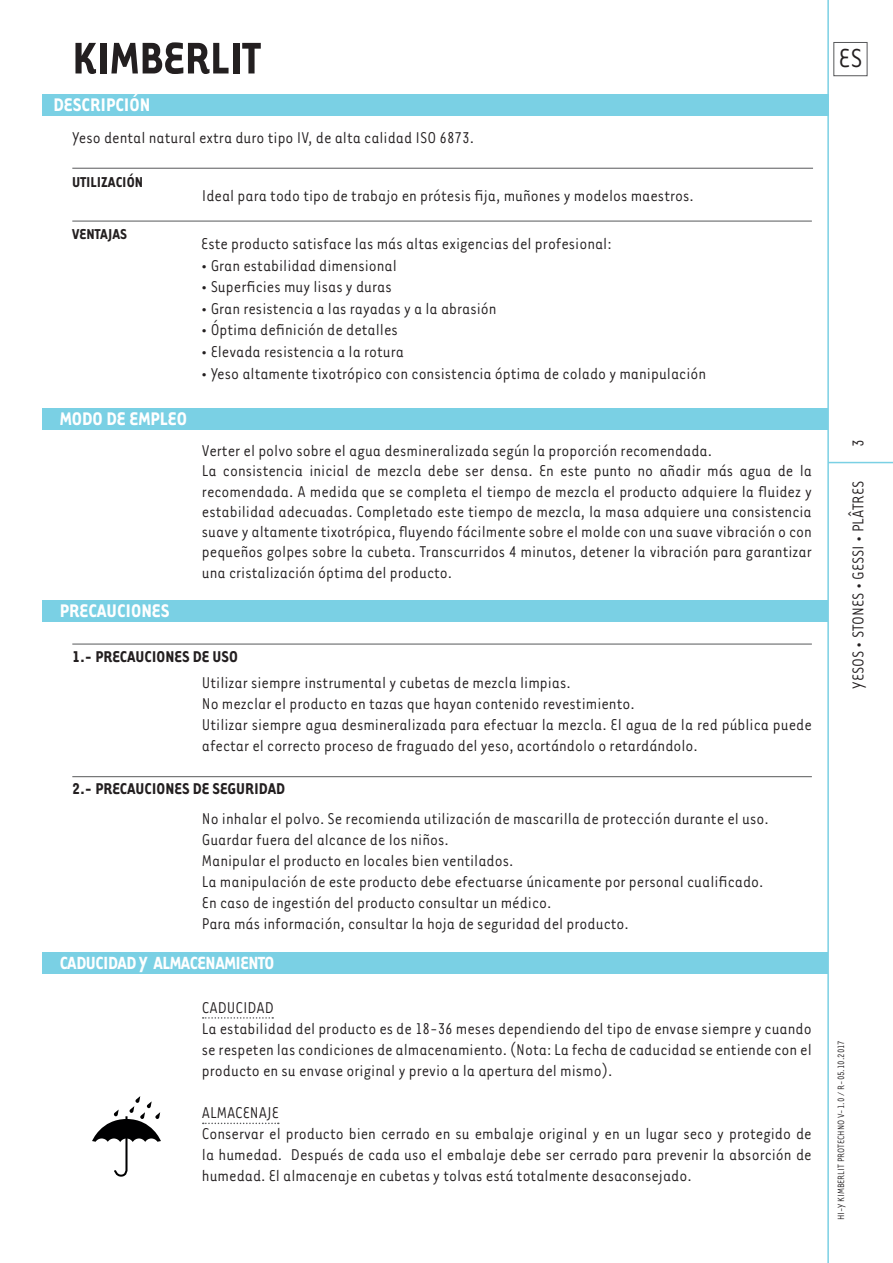
<style>
.page{position:relative;width:893px;height:1263px;background:#fff}
.page>*{position:absolute;margin:0;border:0;box-sizing:border-box;transform-origin:0 0}
.t1{font:700 51px "Tarzana Narrow";color:#231f20}
.t2{font:30px "Tarzana Narrow";color:#231f20}
.t3{font:700 21px "Tarzana Narrow";color:#fff}
.t4{font:700 20.25px "Tarzana Narrow";letter-spacing:-.02em;color:#fff}
.t5{font:18px/20.2px "Tarzana Narrow";color:#231f20;text-align:justify}
.t6{font:700 18px "Tarzana Narrow";color:#231f20}
.t7{font:700 16.5px "Tarzana Narrow";color:#231f20}
.t8{font:10.5px "Tarzana Narrow";color:#231f20}
</style>
<div class="page">
<hr style="left:827px;top:0;width:2px;height:1263px;background:#7ad0e4">
<hr style="left:828px;top:462px;width:65px;height:1px;background:#7ad0e4">
<div style="left:43px;top:94px;width:786px;height:21px;background:#7ad0e4"></div>
<div style="left:43px;top:408px;width:785px;height:21px;background:#7ad0e4"></div>
<div style="left:833px;top:42px;width:34px;height:34px;border:1px solid #57585a"></div>
<hr style="left:72px;top:221px;width:740px;height:1px;background:#57585a">
<hr style="left:72px;top:168px;width:741px;height:1px;background:#57585a">
<div style="left:43px;top:600px;width:784px;height:21px;background:#7ad0e4"></div>
<hr style="left:72px;top:644px;width:740px;height:1px;background:#57585a">
<hr style="left:72px;top:776px;width:740px;height:1px;background:#57585a">
<div style="left:43px;top:952px;width:785px;height:22px;background:#7ad0e4"></div>
<svg style="left:203px;top:1122px;width:76px;height:2px"></svg>
<svg style="left:203px;top:1017px;width:70px;height:2px"></svg>
<svg style="left:92px;top:1096px;width:69px;height:81px"></svg>
<p class="t1" style="left:72px;top:26px;width:189px">KIMBERLIT</p>
<p class="t2" style="left:838px;top:40px;width:26px">ES</p>
<p class="t3" style="left:54px;top:91px;width:98px">DESCRIPCIÓN</p>
<p class="t5" style="left:72px;top:127px;width:403px">Yeso dental natural extra duro tipo IV, de alta calidad ISO 6873.</p>
<p class="t7" style="left:72px;top:171px;width:72px">UTILIZACIÓN</p>
<p class="t7" style="left:72px;top:224px;width:56px">VENTAJAS</p>
<p class="t3" style="left:60px;top:405px;width:129px">MODO DE EMPLEO</p>
<p class="t3" style="left:60px;top:597px;width:111px">PRECAUCIONES</p>
<p class="t5" style="left:202px;top:185px;width:493px">Ideal para todo tipo de trabajo en prótesis fija, muñones y modelos maestros.</p>
<p class="t5" style="left:201px;top:233px;width:412px">Este producto satisface las más altas exigencias del profesional:</p>
<p class="t5" style="left:201px;top:254px;width:197px">• Gran estabilidad dimensional</p>
<p class="t5" style="left:201px;top:276px;width:192px">• Superficies muy lisas y duras</p>
<p class="t5" style="left:201px;top:297px;width:297px">• Gran resistencia a las rayadas y a la abrasión</p>
<p class="t5" style="left:201px;top:319px;width:198px">• Óptima definición de detalles</p>
<p class="t5" style="left:201px;top:341px;width:204px">• Elevada resistencia a la rotura</p>
<p class="t5" style="left:201px;top:362px;width:506px">• Yeso altamente tixotrópico con consistencia óptima de colado y manipulación</p>
<p class="t5" style="left:202px;top:440px;width:512px">Verter el polvo sobre el agua desmineralizada según la proporción recomendada.</p>
<p class="t5" style="left:202px;top:460px;width:612px">La consistencia inicial de mezcla debe ser densa. En este punto no añadir más agua de la recomendada. A medida que se completa el tiempo de mezcla el producto adquiere la fluidez y estabilidad adecuadas. Completado este tiempo de mezcla, la masa adquiere una consistencia suave y altamente tixotrópica, fluyendo fácilmente sobre el molde con una suave vibración o con pequeños golpes sobre la cubeta. Transcurridos 4 minutos, detener la vibración para garantizar una cristalización óptima del producto.</p>
<p class="t6" style="left:72px;top:645px;width:167px">1.- PRECAUCIONES DE USO</p>
<p class="t5" style="left:202px;top:672px;width:370px">Utilizar siempre instrumental y cubetas de mezcla limpias.</p>
<p class="t5" style="left:202px;top:693px;width:434px">No mezclar el producto en tazas que hayan contenido revestimiento.</p>
<p class="t5" style="left:202px;top:713px;width:611px;line-height:21px">Utilizar siempre agua desmineralizada para efectuar la mezcla. El agua de la red pública puede afectar el correcto proceso de fraguado del yeso, acortándolo o retardándolo.</p>
<p class="t6" style="left:72px;top:777px;width:215px">2.- PRECAUCIONES DE SEGURIDAD</p>
<p class="t5" style="left:202px;top:807px;width:568px">No inhalar el polvo. Se recomienda utilización de mascarilla de protección durante el uso.</p>
<p class="t5" style="left:202px;top:828px;width:248px">Guardar fuera del alcance de los niños.</p>
<p class="t5" style="left:202px;top:849px;width:313px">Manipular el producto en locales bien ventilados.</p>
<p class="t5" style="left:202px;top:870px;width:563px">La manipulación de este producto debe efectuarse únicamente por personal cualificado.</p>
<p class="t5" style="left:202px;top:891px;width:351px">En caso de ingestión del producto consultar un médico.</p>
<p class="t5" style="left:202px;top:912px;width:428px">Para más información, consultar la hoja de seguridad del producto.</p>
<p class="t4" style="left:60px;top:950px;width:216px">CADUCIDAD Y ALMACENAMIENTO</p>
<p class="t5" style="left:202px;top:996px;width:74px">CADUCIDAD</p>
<p class="t5" style="left:202px;top:1017px;width:611px;line-height:21px">La estabilidad del producto es de 18-36 meses dependiendo del tipo de envase siempre y cuando se respeten las condiciones de almacenamiento. (Nota: La fecha de caducidad se entiende con el producto en su envase original y previo a la apertura del mismo).</p>
<p class="t5" style="left:202px;top:1101px;width:79px">ALMACENAJE</p>
<p class="t5" style="left:202px;top:1122px;width:611px;line-height:21px">Conservar el producto bien cerrado en su embalaje original y en un lugar seco y protegido de la humedad. Después de cada uso el embalaje debe ser cerrado para prevenir la absorción de humedad. El almacenaje en cubetas y tolvas está totalmente desaconsejado.</p>
<p class="t5" style="left:847px;top:446px;width:9px;rotate:-90deg">3</p>
<p class="t5" style="left:847px;top:689px;width:209px;rotate:-90deg">YESOS • STONES • GESSI • PLÂTRES</p>
<p class="t8" style="left:835px;top:1220px;width:182px;rotate:-90deg">HI-Y KIMBERLIT PROTECHNO V-1.0 / R-05.10.2017</p>
</div>
